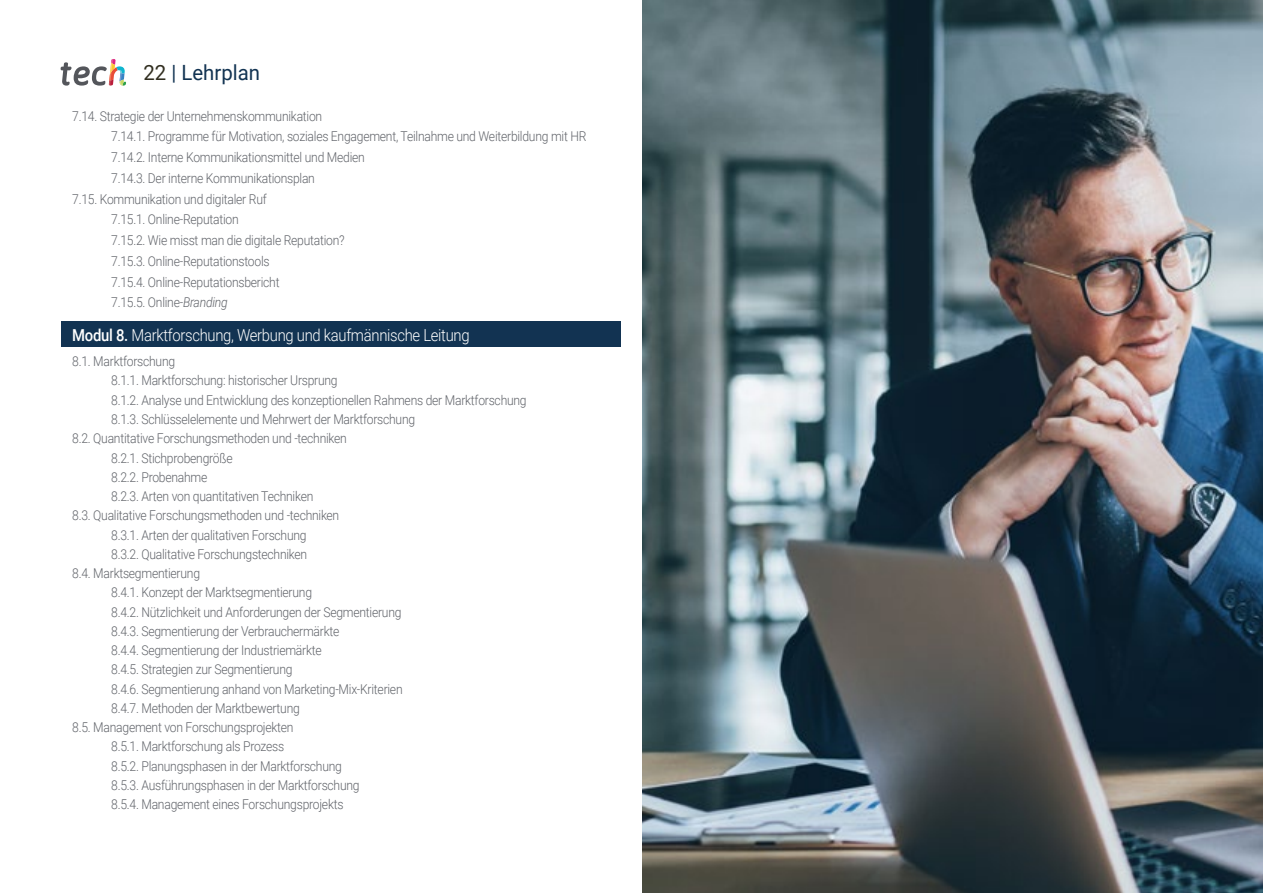
<style>
.page{position:relative;width:1263px;height:893px;background:#fff}
.page>*{position:absolute;margin:0;border:0;box-sizing:border-box;transform-origin:0 0}
.t1{font:21px "Roboto";color:#123352}
.t2{font:300 16.5px "Roboto";letter-spacing:-.02em;color:#fff;scale:.9 1}
.t3{font:300 13.5px "Roboto";letter-spacing:-.02em;color:#61646a;scale:.9 1}
.s1{color:#312e20}
.s2{font-style:italic}
.s3{font-weight:500}
</style>
<div class="page">
<div style="left:61px;top:322px;width:560px;height:25px;background:#123352"></div>
<img style="left:642px;top:0;width:621px;height:893px">
<svg style="left:61px;top:59px;width:65px;height:27px"></svg>
<h1 class="t1" style="left:144px;top:57px;width:118px"><span class="s1">22</span> | Lehrplan</h1>
<p class="t3" style="left:72px;top:106px;width:279px">7.14. Strategie der Unternehmenskommunikation</p>
<p class="t3" style="left:111px;top:127px;width:529px">7.14.1. Programme für Motivation, soziales Engagement, Teilnahme und Weiterbildung mit HR</p>
<p class="t3" style="left:111px;top:148px;width:283px">7.14.2. Interne Kommunikationsmittel und Medien</p>
<p class="t3" style="left:111px;top:169px;width:228px">7.14.3. Der interne Kommunikationsplan</p>
<p class="t3" style="left:72px;top:189px;width:218px">7.15. Kommunikation und digitaler Ruf</p>
<p class="t3" style="left:111px;top:210px;width:143px">7.15.1. Online-Reputation</p>
<p class="t3" style="left:111px;top:231px;width:261px">7.15.2. Wie misst man die digitale Reputation?</p>
<p class="t3" style="left:111px;top:252px;width:177px">7.15.3. Online-Reputationstools</p>
<p class="t3" style="left:111px;top:272px;width:188px">7.15.4. Online-Reputationsbericht</p>
<p class="t3" style="left:111px;top:293px;width:131px">7.15.5. Online-<span class="s2">Branding</span></p>
<p class="t2" style="left:72px;top:323px;width:443px"><span class="s3">Modul 8.</span> Marktforschung, Werbung und kaufmännische Leitung</p>
<p class="t3" style="left:72px;top:352px;width:116px">8.1. Marktforschung</p>
<p class="t3" style="left:111px;top:371px;width:253px">8.1.1. Marktforschung: historischer Ursprung</p>
<p class="t3" style="left:111px;top:390px;width:463px">8.1.2. Analyse und Entwicklung des konzeptionellen Rahmens der Marktforschung</p>
<p class="t3" style="left:111px;top:410px;width:339px">8.1.3. Schlüsselelemente und Mehrwert der Marktforschung</p>
<p class="t3" style="left:72px;top:429px;width:307px">8.2. Quantitative Forschungsmethoden und -techniken</p>
<p class="t3" style="left:111px;top:448px;width:136px">8.2.1. Stichprobengröße</p>
<p class="t3" style="left:111px;top:467px;width:108px">8.2.2. Probenahme</p>
<p class="t3" style="left:111px;top:487px;width:226px">8.2.3. Arten von quantitativen Techniken</p>
<p class="t3" style="left:72px;top:506px;width:298px">8.3. Qualitative Forschungsmethoden und -techniken</p>
<p class="t3" style="left:111px;top:525px;width:219px">8.3.1. Arten der qualitativen Forschung</p>
<p class="t3" style="left:111px;top:544px;width:219px">8.3.2. Qualitative Forschungstechniken</p>
<p class="t3" style="left:72px;top:564px;width:143px">8.4. Marktsegmentierung</p>
<p class="t3" style="left:111px;top:583px;width:225px">8.4.1. Konzept der Marktsegmentierung</p>
<p class="t3" style="left:111px;top:602px;width:324px">8.4.2. Nützlichkeit und Anforderungen der Segmentierung</p>
<p class="t3" style="left:111px;top:621px;width:255px">8.4.3. Segmentierung der Verbrauchermärkte</p>
<p class="t3" style="left:111px;top:641px;width:235px">8.4.4. Segmentierung der Industriemärkte</p>
<p class="t3" style="left:111px;top:660px;width:203px">8.4.5. Strategien zur Segmentierung</p>
<p class="t3" style="left:111px;top:679px;width:325px">8.4.6. Segmentierung anhand von Marketing-Mix-Kriterien</p>
<p class="t3" style="left:111px;top:698px;width:211px">8.4.7. Methoden der Marktbewertung</p>
<p class="t3" style="left:72px;top:718px;width:247px">8.5. Management von Forschungsprojekten</p>
<p class="t3" style="left:111px;top:737px;width:194px">8.5.1. Marktforschung als Prozess</p>
<p class="t3" style="left:111px;top:756px;width:258px">8.5.2. Planungsphasen in der Marktforschung</p>
<p class="t3" style="left:111px;top:775px;width:277px">8.5.3. Ausführungsphasen in der Marktforschung</p>
<p class="t3" style="left:111px;top:795px;width:260px">8.5.4. Management eines Forschungsprojekts</p>
</div>
